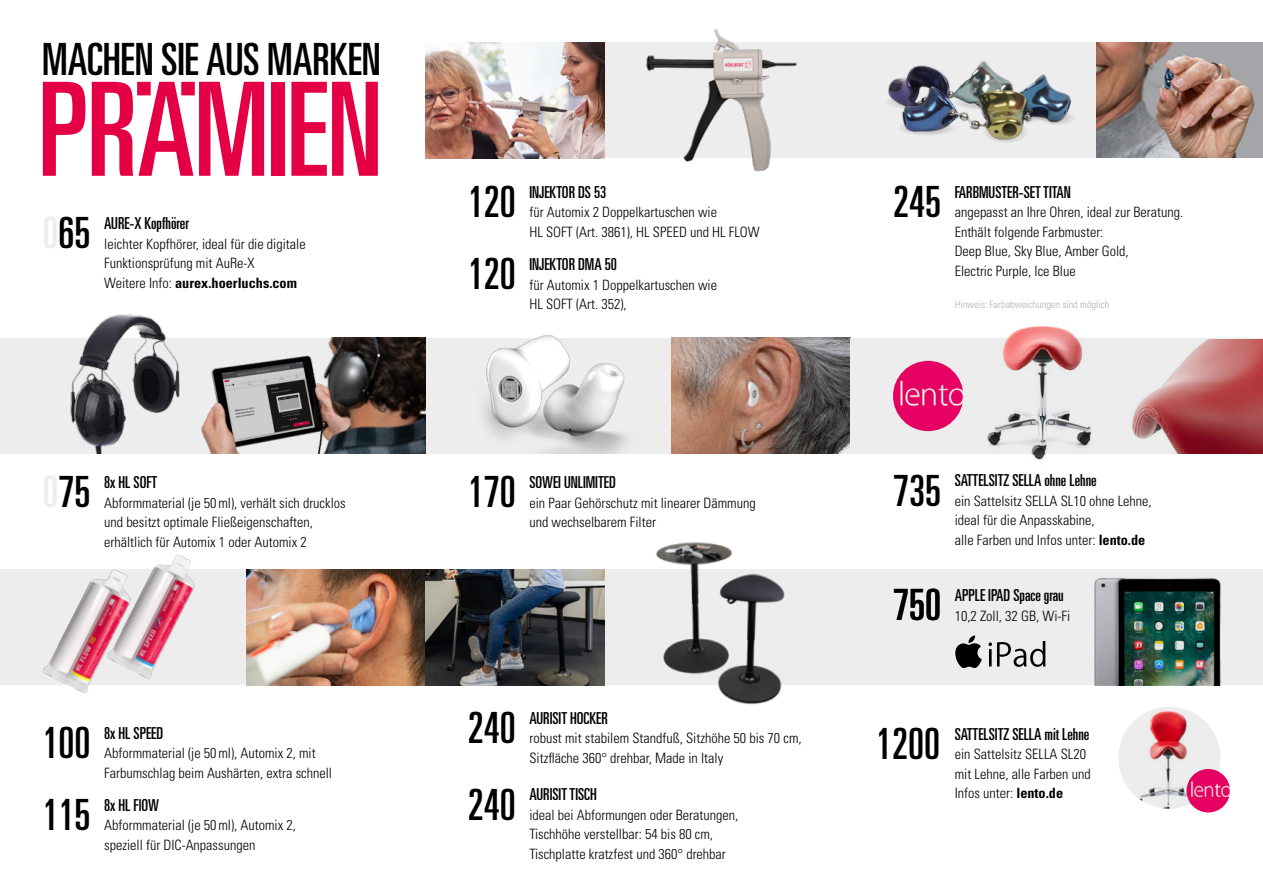
<style>
.page{position:relative;width:1263px;height:893px;background:#fff}
.page>*{position:absolute;margin:0;border:0;box-sizing:border-box;transform-origin:0 0}
.t1{font:ultra-condensed 130.2px "Univers LT Std";letter-spacing:-.01em;color:#e50046}
.t2{font:ultra-condensed 44.55px "Univers LT Std";letter-spacing:-.005em;color:#000}
.t3{font:ultra-condensed 43.05px "Univers LT Std";color:#000}
.t4{font:ultra-condensed 16.5px "Univers LT Std";color:#000}
.t5{font:300 condensed 14.25px/19.5px "Univers LT Std";color:#000}
.t6{font:300 condensed 10.35px "Univers LT Std";color:#b3b2b2}
.s1{color:#ededed}
.s2{font-weight:700}
</style>
<div class="page">
<svg style="left:137px;top:82px;width:58px;height:13px"></svg>
<div style="left:0;top:569px;width:425px;height:116px;background:#ededed"></div>
<img style="left:42px;top:579px;width:57px;height:115px">
<img style="left:99px;top:554px;width:96px;height:125px">
<img style="left:246px;top:569px;width:188px;height:116px">
<div style="left:425px;top:42px;width:425px;height:116px;background:#ededed"></div>
<img style="left:646px;top:29px;width:151px;height:143px">
<img style="left:425px;top:43px;width:179px;height:115px">
<div style="left:425px;top:338px;width:425px;height:115px;background:#ededed"></div>
<img style="left:483px;top:334px;width:145px;height:119px">
<img style="left:671px;top:338px;width:179px;height:115px">
<div style="left:850px;top:42px;width:413px;height:116px;background:#ededed"></div>
<img style="left:888px;top:60px;width:186px;height:82px">
<img style="left:1096px;top:42px;width:167px;height:116px">
<svg style="left:434px;top:569px;width:416px;height:116px;background:#76787b"></svg>
<img style="left:634px;top:542px;width:172px;height:163px">
<div style="left:850px;top:338px;width:413px;height:116px;background:#ededed"></div>
<img style="left:893px;top:361px;width:70px;height:70px;border-radius:35px">
<img style="left:961px;top:326px;width:131px;height:134px">
<img style="left:1132px;top:339px;width:131px;height:115px">
<div style="left:850px;top:570px;width:413px;height:115px;background:#ededed"></div>
<img style="left:1094px;top:578px;width:127px;height:107px">
<svg style="left:988px;top:641px;width:57px;height:26px"></svg>
<svg style="left:955px;top:635px;width:27px;height:33px"></svg>
<div style="left:1118px;top:707px;width:102px;height:102px;background:#ededed;border-radius:50%"></div>
<img style="left:1123px;top:708px;width:87px;height:101px">
<img style="left:1145px;top:711px;width:43px;height:30px">
<img style="left:1186px;top:769px;width:44px;height:43px;border-radius:22px">
<img style="left:1002px;top:327px;width:79px;height:50px">
<div style="left:0;top:338px;width:425px;height:115px;background:#ededed"></div>
<img style="left:70px;top:314px;width:110px;height:139px">
<img style="left:201px;top:338px;width:224px;height:115px">
<h2 class="t2" style="left:42px;top:33px;width:340px">MACHEN SIE AUS MARKEN</h2>
<h1 class="t1" style="left:38px;top:55px;width:346px">PRAMIEN</h1>
<h3 class="t3" style="left:43px;top:209px;width:50px"><span class="s1">0</span>65</h3>
<p class="t4" style="left:104px;top:214px;width:86px">AURE-X Kopfhörer</p>
<p class="t5" style="left:104px;top:234px;width:203px">leichter Kopfhörer, ideal für die digitale<br>Funktionsprüfung mit AuRe-X<br>Weitere Info: <span class="s2">aurex.hoerluchs.com</span></p>
<h3 class="t3" style="left:43px;top:467px;width:50px"><span class="s1">0</span>75</h3>
<p class="t4" style="left:104px;top:473px;width:55px">8x HL SOFT</p>
<p class="t5" style="left:104px;top:493px;width:243px">Abformmaterial (je 50ml), verhält sich drucklos und besitzt optimale Fließeigenschaften, erhältlich für Automix 1 oder Automix 2</p>
<h3 class="t3" style="left:43px;top:718px;width:50px">100</h3>
<p class="t4" style="left:104px;top:723px;width:61px">8x HL SPEED</p>
<p class="t5" style="left:104px;top:743px;width:229px">Abformmaterial (je 50ml), Automix 2, mit<br>Farbumschlag beim Aushärten, extra schnell</p>
<h3 class="t3" style="left:43px;top:790px;width:50px">115</h3>
<p class="t4" style="left:104px;top:796px;width:56px">8x HL FlOW</p>
<p class="t5" style="left:104px;top:816px;width:193px">Abformmaterial (je 50ml), Automix 2, speziell für DIC-Anpassungen</p>
<h3 class="t3" style="left:468px;top:177px;width:50px">120</h3>
<p class="t4" style="left:529px;top:183px;width:78px">INJEKTOR DS 53</p>
<p class="t5" style="left:529px;top:203px;width:232px">für Automix 2 Doppelkartuschen wie<br>HL SOFT (Art. 3861), HL SPEED und HL FLOW</p>
<h3 class="t3" style="left:468px;top:250px;width:50px">120</h3>
<p class="t4" style="left:529px;top:255px;width:89px">INJEKTOR DMA 50</p>
<p class="t5" style="left:529px;top:275px;width:189px">für Automix 1 Doppelkartuschen wie<br>HL SOFT (Art. 352),</p>
<h3 class="t3" style="left:468px;top:467px;width:50px">170</h3>
<p class="t4" style="left:529px;top:473px;width:88px">SOWEI UNLIMITED</p>
<p class="t5" style="left:529px;top:493px;width:228px">ein Paar Gehörschutz mit linearer Dämmung und wechselbarem Filter</p>
<h3 class="t3" style="left:468px;top:703px;width:50px">240</h3>
<p class="t4" style="left:529px;top:708px;width:80px">AURISIT HOCKER</p>
<p class="t5" style="left:529px;top:728px;width:274px">robust mit stabilem Standfuß, Sitzhöhe 50 bis 70 cm,<br>Sitzfläche 360° drehbar, Made in Italy</p>
<h3 class="t3" style="left:468px;top:780px;width:50px">240</h3>
<p class="t4" style="left:529px;top:785px;width:69px">AURISIT TISCH</p>
<p class="t5" style="left:529px;top:805px;width:210px">ideal bei Abformungen oder Beratungen,<br>Tischhöhe verstellbar: 54 bis 80 cm,<br>Tischplatte kratzfest und 360° drehbar</p>
<h3 class="t3" style="left:893px;top:177px;width:50px">245</h3>
<p class="t4" style="left:955px;top:183px;width:118px">FARBMUSTER-SET TITAN</p>
<p class="t5" style="left:955px;top:203px;width:230px">angepasst an Ihre Ohren, ideal zur Beratung.<br>Enthält folgende Farbmuster:<br>Deep Blue, Sky Blue, Amber Gold,<br>Electric Purple, Ice Blue</p>
<p class="t6" style="left:955px;top:298px;width:156px">Hinweis: Farbabweichungen sind möglich</p>
<h3 class="t3" style="left:893px;top:466px;width:50px">735</h3>
<p class="t4" style="left:955px;top:471px;width:143px">SATTELSITZ SELLA ohne Lehne</p>
<p class="t5" style="left:955px;top:491px;width:199px">ein Sattelsitz SELLA SL10 ohne Lehne, ideal für die Anpasskabine,<br>alle Farben und Infos unter: <span class="s2">lento.de</span></p>
<h3 class="t3" style="left:893px;top:581px;width:50px">750</h3>
<p class="t4" style="left:955px;top:586px;width:111px">APPLE IPAD Space grau</p>
<p class="t5" style="left:955px;top:606px;width:117px">10,2 Zoll, 32 GB, Wi-Fi</p>
<h3 class="t3" style="left:876px;top:719px;width:66px">1200</h3>
<p class="t4" style="left:955px;top:725px;width:136px">SATTELSITZ SELLA mit Lehne</p>
<p class="t5" style="left:955px;top:745px;width:138px">ein Sattelsitz SELLA SL20 mit Lehne, alle Farben und<br>Infos unter: <span class="s2">lento.de</span></p>
</div>
